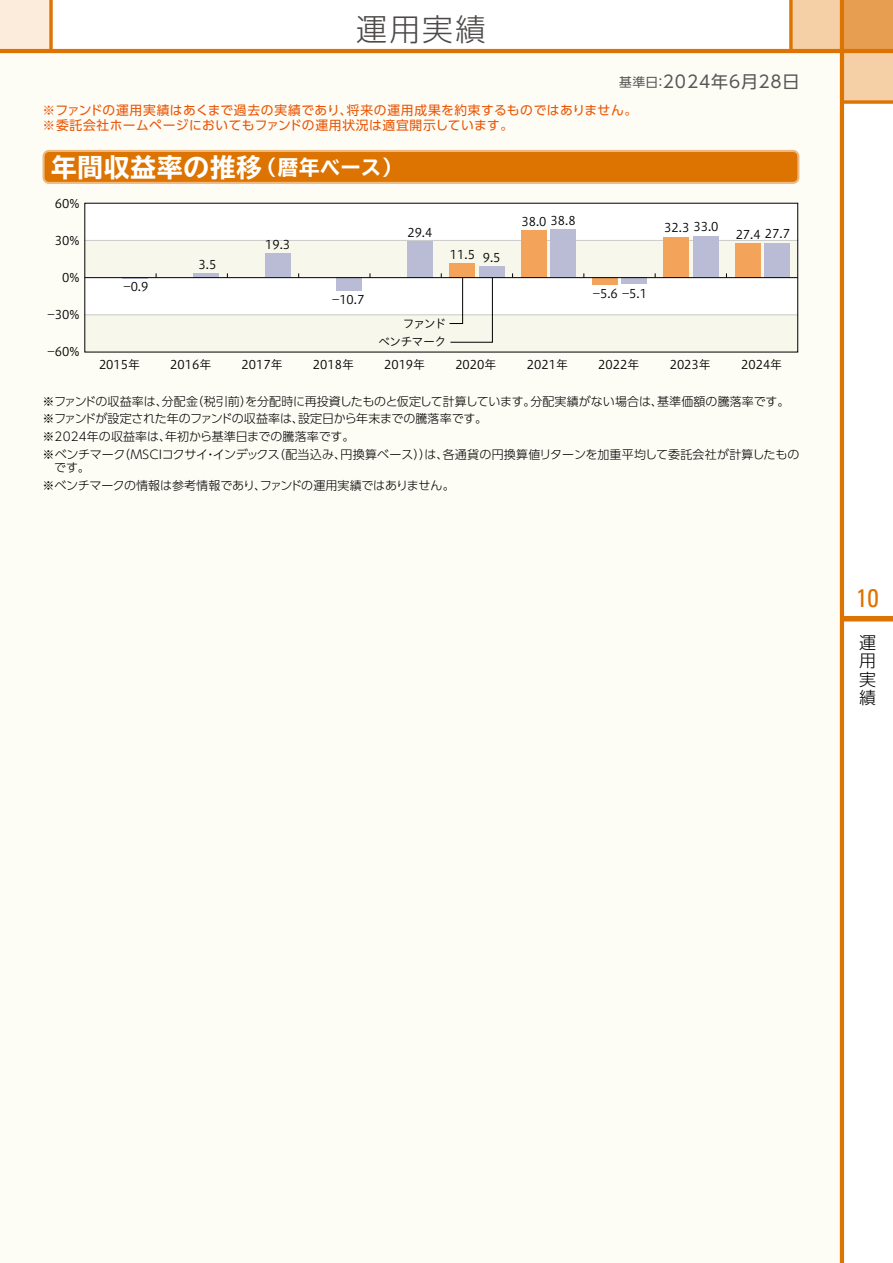
<style>
.page{position:relative;width:893px;height:1263px;background:#fff}
.page>*{position:absolute;margin:0;border:0;box-sizing:border-box;transform-origin:0 0}
.t1{font:300 30.75px "UD Shin Go Pro";color:#4c4948}
.t2{font:700 expanded 25.5px "TBUD Go Std";letter-spacing:.04em;color:#fff}
.t3{font:condensed 25.5px "Univers LT Std";color:#dd7300}
.t4{font:16.95px "UD Shin Go Pro";letter-spacing:.05em;color:#595757}
.t5{font:300 16.95px/18.6px "UD Shin Go Pro";color:#000;text-align:justify}
.t6{font:12.75px/14.9px "UD Shin Go Pro";letter-spacing:.045em;color:#ea5504}
.t7{font:300 12px/17.7px "UD Shin Go Pro";letter-spacing:-.01em;color:#000}
.t8{font:12px "Hiragino UD Sans Std W3";color:#000}
.s1{font-size:12.75px}
.s2{font-size:20.4px}
</style>
<div class="page">
<div style="left:0;top:51px;width:842px;height:1212px;background:#fdfcf5"></div>
<div style="left:0;top:0;width:51px;height:51px;background:#fbecdb"></div>
<div style="left:842px;top:0;width:51px;height:51px;background:#e89e50"></div>
<div style="left:842px;top:51px;width:51px;height:51px;background:#f5d0a7"></div>
<div style="left:791px;top:0;width:51px;height:51px;background:#f5d0a7"></div>
<div style="left:842px;top:616px;width:51px;height:5px;background:#dd7300"></div>
<hr style="left:840px;top:0;width:4px;height:1263px;background:#dd7300">
<hr style="left:0;top:49px;width:893px;height:4px;background:#dd7300">
<svg style="left:844px;top:100px;width:49px;height:4px"></svg>
<svg style="left:49px;top:0;width:4px;height:49px"></svg>
<svg style="left:789px;top:0;width:4px;height:49px"></svg>
<div style="left:44px;top:151px;width:754px;height:32px;background:#dd7300;border-radius:5px"></div>
<div style="left:43px;top:150px;width:756px;height:34px;border:2px solid #eeb981;border-radius:5px"></div>
<div style="left:85px;top:203px;width:713px;height:37px;background:#fff"></div>
<div style="left:85px;top:240px;width:713px;height:38px;background:#f8f7eb"></div>
<div style="left:85px;top:278px;width:713px;height:37px;background:#fff"></div>
<div style="left:85px;top:315px;width:713px;height:37px;background:#f8f7eb"></div>
<hr style="left:85px;top:314px;width:713px;height:1px;background:#c9caca">
<hr style="left:85px;top:240px;width:713px;height:1px;background:#c9caca">
<div style="left:735px;top:243px;width:26px;height:34px;background:#f4a45a"></div>
<div style="left:764px;top:243px;width:26px;height:34px;background:#babcd6"></div>
<div style="left:664px;top:237px;width:25px;height:40px;background:#f4a45a"></div>
<svg style="left:592px;top:278px;width:26px;height:6px"></svg>
<div style="left:521px;top:230px;width:25px;height:47px;background:#f4a45a"></div>
<div style="left:450px;top:263px;width:25px;height:14px;background:#f4a45a"></div>
<div style="left:693px;top:236px;width:25px;height:41px;background:#babcd6"></div>
<svg style="left:621px;top:278px;width:26px;height:6px"></svg>
<div style="left:550px;top:229px;width:26px;height:48px;background:#babcd6"></div>
<div style="left:479px;top:266px;width:26px;height:11px;background:#babcd6"></div>
<div style="left:407px;top:241px;width:26px;height:36px;background:#babcd6"></div>
<div style="left:336px;top:277px;width:26px;height:14px;background:#babcd6"></div>
<div style="left:265px;top:253px;width:25px;height:24px;background:#babcd6"></div>
<hr style="left:194px;top:273px;width:25px;height:4px;background:#babcd6">
<svg style="left:449px;top:278px;width:44px;height:65px"></svg>
<hr style="left:85px;top:277px;width:713px;height:1px;background:#000">
<h1 class="t1" style="left:356px;top:5px;width:131px">運用実績</h1>
<h3 class="t4" style="left:619px;top:68px;width:182px"><span class="s1">基準日：</span>2024年6月28日</h3>
<p class="t6" style="left:43px;top:103px;width:596px">※ファンドの運用実績はあくまで過去の実績であり、将来の運用成果を約束するものではありません。※委託会社ホームページにおいてもファンドの運用状況は適宜開示しています。</p>
<h2 class="t2" style="left:51px;top:153px;width:353px">年間収益率の推移<span class="s2">（暦年ベース）</span></h2>
<p class="t8" style="left:55px;top:194px;width:26px">60%</p>
<p class="t8" style="left:55px;top:231px;width:26px">30%</p>
<p class="t8" style="left:62px;top:268px;width:19px">0%</p>
<p class="t8" style="left:47px;top:306px;width:34px">-30%</p>
<p class="t8" style="left:47px;top:343px;width:34px">-60%</p>
<p class="t8" style="left:407px;top:223px;width:27px">29.4</p>
<p class="t8" style="left:265px;top:235px;width:27px">19.3</p>
<p class="t8" style="left:450px;top:246px;width:52px">11.5 9.5</p>
<p class="t8" style="left:199px;top:256px;width:19px">3.5</p>
<p class="t8" style="left:123px;top:277px;width:27px">-0.9</p>
<p class="t8" style="left:332px;top:291px;width:34px">-10.7</p>
<p class="t8" style="left:403px;top:314px;width:45px">ファンド</p>
<p class="t8" style="left:378px;top:332px;width:70px">ベンチマーク</p>
<p class="t8" style="left:521px;top:212px;width:56px">38.0 38.8</p>
<p class="t8" style="left:593px;top:284px;width:56px">-5.6 -5.1</p>
<p class="t8" style="left:664px;top:218px;width:56px">32.3 33.0</p>
<p class="t8" style="left:99px;top:355px;width:43px">2015年</p>
<p class="t8" style="left:170px;top:355px;width:43px">2016年</p>
<p class="t8" style="left:242px;top:355px;width:43px">2017年</p>
<p class="t8" style="left:313px;top:355px;width:43px">2018年</p>
<p class="t8" style="left:384px;top:355px;width:43px">2019年</p>
<p class="t8" style="left:455px;top:355px;width:43px">2020年</p>
<p class="t8" style="left:527px;top:355px;width:43px">2021年</p>
<p class="t8" style="left:598px;top:355px;width:43px">2022年</p>
<p class="t8" style="left:670px;top:355px;width:43px">2023年</p>
<p class="t8" style="left:736px;top:225px;width:56px">27.4 27.7</p>
<p class="t8" style="left:741px;top:355px;width:43px">2024年</p>
<p class="t7" style="left:43px;top:392px;width:758px">※ファンドの収益率は、分配金（税引前）を分配時に再投資したものと仮定して計算しています。分配実績がない場合は、基準価額の騰落率です。※ファンドが設定された年のファンドの収益率は、設定日から年末までの騰落率です。<br>※2024年の収益率は、年初から基準日までの騰落率です。<br>※ベンチマーク（ＭＳＣＩコクサイ・インデックス（配当込み、円換算ベース））は、各通貨の円換算値リターンを加重平均して委託会社が計算したもの</p>
<p class="t7" style="left:43px;top:458px;width:414px;text-indent:12px">です。<br>※ベンチマークの情報は参考情報であり、ファンドの運用実績ではありません。</p>
<h2 class="t3" style="left:856px;top:582px;width:24px">10</h2>
<h3 class="t5" style="left:859px;top:632px;width:18px">運用実績</h3>
</div>
